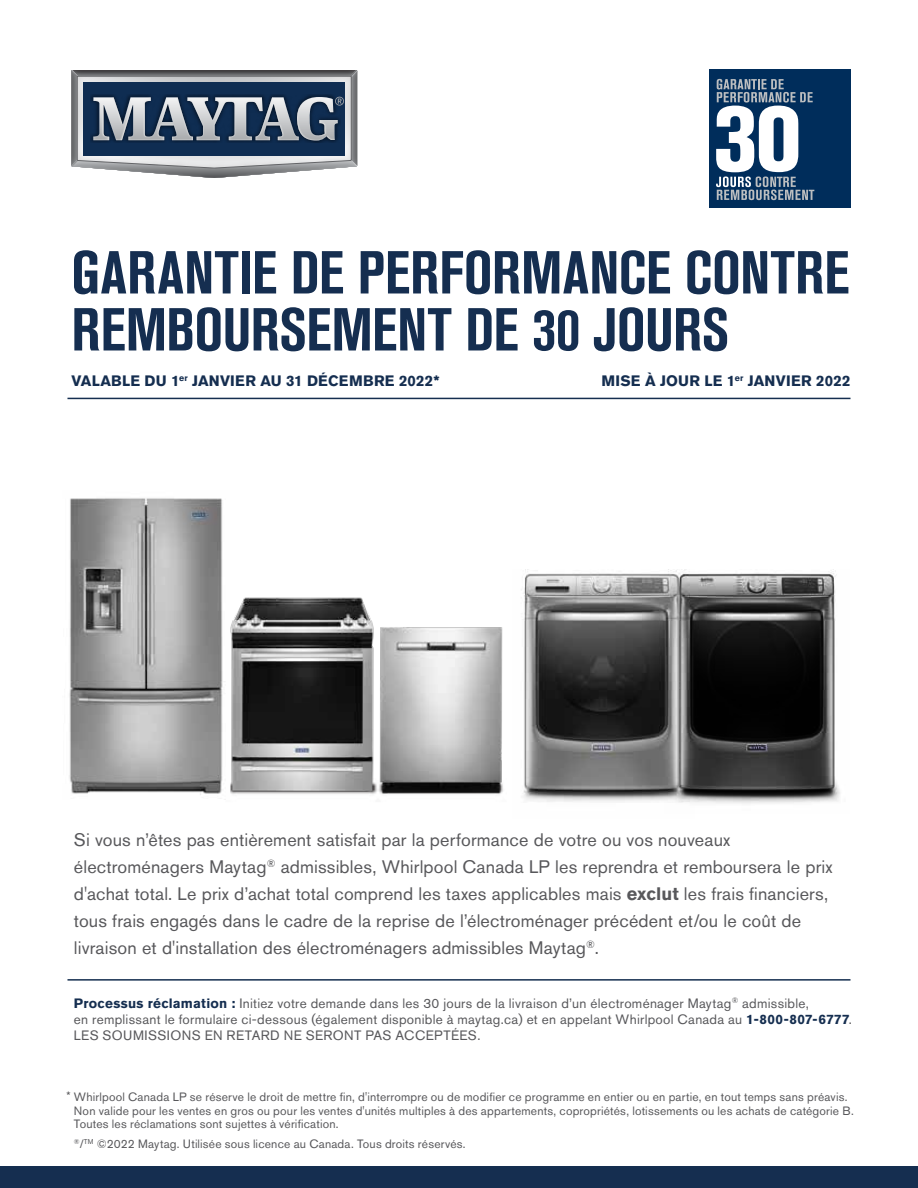
<style>
.page{position:relative;width:918px;height:1188px;background:#fff}
.page>*{position:absolute;margin:0;border:0;box-sizing:border-box;transform-origin:0 0}
.t1{font:700 condensed 60px/57px "Akzidenz Grotesk BE";color:#152e50}
.t2{font:18px/27px "Akzidenz Grotesk BE";letter-spacing:.01em;color:#58585b}
.t3{font:700 15px "Akzidenz Grotesk BE";letter-spacing:.015em;color:#152e50}
.t4{font:13.5px/16.2px "Akzidenz Grotesk BE";letter-spacing:.02em;color:#58585b}
.t5{font:12px/13.5px "Akzidenz Grotesk BE";letter-spacing:.015em;color:#58585b}
.s1{font-weight:700}
.s2{font-weight:700;color:#152e50}
</style>
<div class="page">
<img style="left:69px;top:498px;width:154px;height:297px">
<img style="left:522px;top:569px;width:143px;height:233px">
<hr style="left:67px;top:398px;width:784px;height:1px;background:#152e50">
<img style="left:380px;top:627px;width:123px;height:167px">
<img style="left:665px;top:569px;width:175px;height:235px">
<img style="left:230px;top:597px;width:150px;height:197px">
<div style="left:0;top:1166px;width:918px;height:22px;background:#152e50"></div>
<svg style="left:71px;top:70px;width:286px;height:108px;background:#6b7889"></svg>
<hr style="left:67px;top:979px;width:784px;height:2px;background:#152e50">
<div style="left:709px;top:69px;width:142px;height:139px;background:#002d5b"></div>
<svg style="left:716px;top:79px;width:98px;height:121px"></svg>
<h1 class="t1" style="left:71px;top:244px;width:779px">GARANTIE DE PERFORMANCE CONTRE<br>REMBOURSEMENT DE 30 JOURS</h1>
<p class="t3" style="left:71px;top:372px;width:370px">VALABLE DU 1<sup>er</sup> JANVIER AU 31 DÉCEMBRE 2022*</p>
<p class="t3" style="left:601px;top:372px;width:251px">MISE À JOUR LE 1<sup>er</sup> JANVIER 2022</p>
<p class="t2" style="left:74px;top:826px;width:760px">Si vous n’êtes pas entièrement satisfait par la performance de votre ou vos nouveaux électroménagers Maytag<sup>®</sup> admissibles, Whirlpool Canada LP les reprendra et remboursera le prix d'achat total. Le prix d’achat total comprend les taxes applicables mais <span class="s1">exclut</span> les frais financiers, tous frais engagés dans le cadre de la reprise de l’électroménager précédent et/ou le coût de livraison et d'installation des électroménagers admissibles Maytag<sup>®</sup>.</p>
<p class="t4" style="left:74px;top:995px;width:779px"><span class="s2">Processus réclamation :</span> Initiez votre demande dans les 30 jours de la livraison d’un électroménager Maytag<sup>®</sup> admissible,<br>en remplissant le formulaire ci-dessous (également disponible à maytag.ca) et en appelant Whirlpool Canada au <span class="s2">1-800-807-6777</span>.<br>LES SOUMISSIONS EN RETARD NE SERONT PAS ACCEPTÉES.</p>
<p class="t5" style="left:74px;top:1090px;width:781px;text-indent:-7px">* Whirlpool Canada LP se réserve le droit de mettre fin, d'interrompre ou de modifier ce programme en entier ou en partie, en tout temps sans préavis.<br>Non valide pour les ventes en gros ou pour les ventes d'unités multiples à des appartements, copropriétés, lotissements ou les achats de catégorie B.<br>Toutes les réclamations sont sujettes à vérification.</p>
<p class="t5" style="left:74px;top:1137px;width:393px"><sup>®</sup>/<sup>TM</sup> ©2022 Maytag. Utilisée sous licence au Canada. Tous droits réservés.</p>
</div>
